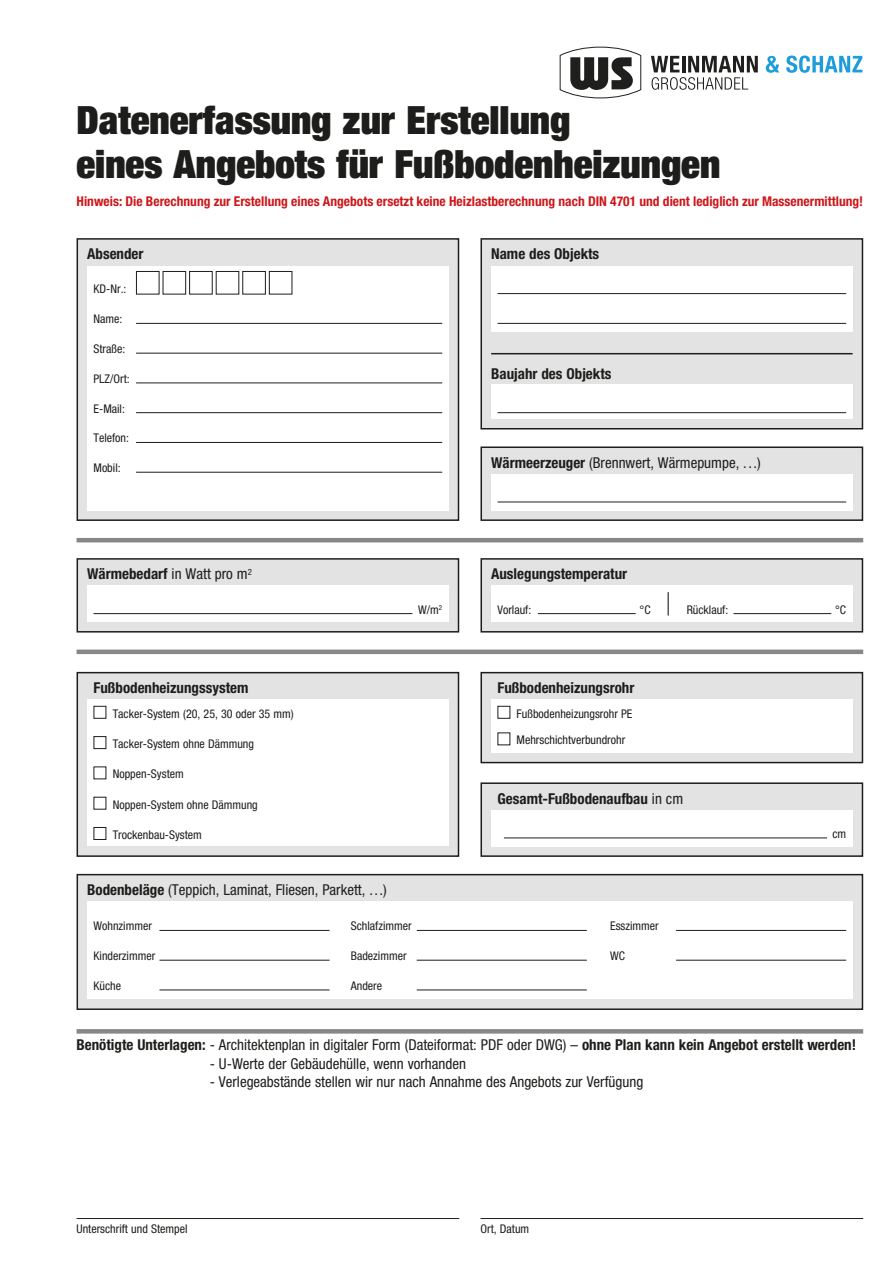
<style>
.page{position:relative;width:893px;height:1263px;background:#fff}
.page>*{position:absolute;margin:0;border:0;box-sizing:border-box;transform-origin:0 0}
.t1{font:900 condensed 39px/43.5px "Helvetica Neue LT Pro";color:#1d1d1b}
.t2{font:700 condensed 15px "Helvetica Neue LT Pro";color:#1d1d1b}
.t3{font:condensed 15px "Helvetica Neue LT Pro";color:#1d1d1b}
.t4{font:700 condensed 13.5px "Helvetica Neue LT Pro";color:#cd171a}
.t5{font:condensed 12px "Helvetica Neue LT Pro";color:#1d1d1b}
.s1{font-weight:400}
.s2{font-weight:700}
</style>
<div class="page">
<div style="left:77px;top:239px;width:381px;height:281px;background:#e3e3e3"></div>
<div style="left:77px;top:238px;width:382px;height:283px;border:2px solid #1d1d1b"></div>
<div style="left:87px;top:266px;width:362px;height:244px;background:#fff"></div>
<hr style="left:136px;top:323px;width:306px;height:1px;background:#1d1d1b">
<hr style="left:77px;top:1218px;width:382px;height:1px;background:#1d1d1b">
<hr style="left:480px;top:1218px;width:383px;height:1px;background:#1d1d1b">
<hr style="left:77px;top:538px;width:786px;height:4px;background:#878787">
<div style="left:481px;top:239px;width:381px;height:190px;background:#e3e3e3"></div>
<div style="left:480px;top:238px;width:383px;height:191px;border:2px solid #1d1d1b"></div>
<div style="left:491px;top:266px;width:362px;height:66px;background:#fff"></div>
<hr style="left:497px;top:293px;width:349px;height:1px;background:#1d1d1b">
<hr style="left:497px;top:323px;width:349px;height:1px;background:#1d1d1b">
<div style="left:481px;top:447px;width:381px;height:73px;background:#e3e3e3"></div>
<div style="left:480px;top:446px;width:383px;height:75px;border:2px solid #1d1d1b"></div>
<div style="left:491px;top:474px;width:362px;height:36px;background:#fff"></div>
<hr style="left:497px;top:502px;width:349px;height:1px;background:#1d1d1b">
<div style="left:77px;top:559px;width:381px;height:73px;background:#e3e3e3"></div>
<div style="left:77px;top:558px;width:382px;height:74px;border:2px solid #1d1d1b"></div>
<div style="left:87px;top:586px;width:362px;height:36px;background:#fff"></div>
<div style="left:481px;top:559px;width:381px;height:73px;background:#e3e3e3"></div>
<div style="left:480px;top:558px;width:383px;height:74px;border:2px solid #1d1d1b"></div>
<div style="left:491px;top:586px;width:362px;height:36px;background:#fff"></div>
<svg style="left:668px;top:592px;width:1px;height:23px"></svg>
<hr style="left:733px;top:613px;width:98px;height:1px;background:#1d1d1b">
<hr style="left:538px;top:613px;width:98px;height:1px;background:#1d1d1b">
<hr style="left:94px;top:613px;width:318px;height:1px;background:#1d1d1b">
<div style="left:77px;top:673px;width:381px;height:183px;background:#e3e3e3"></div>
<div style="left:77px;top:672px;width:382px;height:185px;border:2px solid #1d1d1b"></div>
<div style="left:87px;top:699px;width:362px;height:147px;background:#fff"></div>
<div style="left:77px;top:649px;width:786px;height:5px;background:#878787"></div>
<div style="left:94px;top:706px;width:12px;height:13px;border:1px solid #1d1d1b"></div>
<div style="left:94px;top:736px;width:12px;height:13px;border:1px solid #1d1d1b"></div>
<div style="left:94px;top:827px;width:12px;height:13px;border:1px solid #1d1d1b"></div>
<div style="left:481px;top:673px;width:381px;height:89px;background:#e3e3e3"></div>
<div style="left:480px;top:672px;width:383px;height:91px;border:2px solid #1d1d1b"></div>
<div style="left:491px;top:699px;width:362px;height:54px;background:#fff"></div>
<div style="left:497px;top:706px;width:13px;height:13px;border:1px solid #1d1d1b"></div>
<hr style="left:77px;top:1029px;width:786px;height:4px;background:#878787">
<div style="left:77px;top:875px;width:785px;height:134px;background:#e3e3e3"></div>
<div style="left:77px;top:874px;width:786px;height:136px;border:2px solid #1d1d1b"></div>
<div style="left:87px;top:901px;width:766px;height:98px;background:#fff"></div>
<div style="left:491px;top:385px;width:362px;height:34px;background:#fff"></div>
<hr style="left:497px;top:412px;width:349px;height:1px;background:#1d1d1b">
<hr style="left:491px;top:353px;width:362px;height:1px;background:#1d1d1b">
<hr style="left:136px;top:353px;width:306px;height:1px;background:#1d1d1b">
<hr style="left:136px;top:383px;width:306px;height:1px;background:#1d1d1b">
<hr style="left:136px;top:412px;width:306px;height:1px;background:#1d1d1b">
<hr style="left:136px;top:442px;width:306px;height:1px;background:#1d1d1b">
<hr style="left:136px;top:472px;width:306px;height:1px;background:#1d1d1b">
<div style="left:481px;top:783px;width:381px;height:73px;background:#e3e3e3"></div>
<div style="left:480px;top:782px;width:383px;height:75px;border:2px solid #1d1d1b"></div>
<div style="left:491px;top:810px;width:362px;height:36px;background:#fff"></div>
<hr style="left:504px;top:838px;width:323px;height:1px;background:#1d1d1b">
<div style="left:136px;top:271px;width:23px;height:23px;border:1px solid #1d1d1b"></div>
<div style="left:163px;top:271px;width:23px;height:23px;border:1px solid #1d1d1b"></div>
<div style="left:189px;top:271px;width:24px;height:23px;border:1px solid #1d1d1b"></div>
<div style="left:242px;top:271px;width:24px;height:23px;border:1px solid #1d1d1b"></div>
<div style="left:269px;top:271px;width:23px;height:23px;border:1px solid #1d1d1b"></div>
<hr style="left:159px;top:930px;width:171px;height:1px;background:#1d1d1b">
<hr style="left:417px;top:930px;width:170px;height:1px;background:#1d1d1b">
<hr style="left:676px;top:930px;width:170px;height:1px;background:#1d1d1b">
<hr style="left:159px;top:960px;width:171px;height:1px;background:#1d1d1b">
<hr style="left:417px;top:960px;width:170px;height:1px;background:#1d1d1b">
<hr style="left:676px;top:960px;width:170px;height:1px;background:#1d1d1b">
<hr style="left:159px;top:990px;width:171px;height:1px;background:#1d1d1b">
<hr style="left:417px;top:990px;width:170px;height:1px;background:#1d1d1b">
<svg style="left:559px;top:47px;width:82px;height:51px"></svg>
<svg style="left:766px;top:56px;width:13px;height:17px"></svg>
<svg style="left:786px;top:56px;width:76px;height:17px"></svg>
<svg style="left:651px;top:56px;width:107px;height:34px"></svg>
<h1 class="t1" style="left:77px;top:97px;width:645px">Datenerfassung zur Erstellung<br>eines Angebots für Fußbodenheizungen</h1>
<p class="t4" style="left:77px;top:193px;width:788px">Hinweis: Die Berechnung zur Erstellung eines Angebots ersetzt keine Heizlastberechnung nach DIN 4701 und dient lediglich zur Massenermittlung!</p>
<p class="t2" style="left:491px;top:245px;width:110px">Name des Objekts</p>
<p class="t2" style="left:87px;top:245px;width:58px">Absender</p>
<p class="t5" style="left:94px;top:282px;width:34px">KD-Nr.:</p>
<p class="t5" style="left:94px;top:312px;width:30px">Name:</p>
<p class="t5" style="left:94px;top:342px;width:33px">Straße:</p>
<p class="t5" style="left:94px;top:371px;width:38px">PLZ/Ort:</p>
<p class="t5" style="left:94px;top:401px;width:33px">E-Mail:</p>
<p class="t5" style="left:94px;top:431px;width:37px">Telefon:</p>
<p class="t5" style="left:94px;top:461px;width:29px">Mobil:</p>
<p class="t2" style="left:87px;top:565px;width:166px">Wärmebedarf <span class="s1">in Watt pro m</span><sup>2</sup></p>
<p class="t2" style="left:94px;top:679px;width:156px">Fußbodenheizungssystem</p>
<p class="t5" style="left:113px;top:706px;width:183px">Tacker-System (20, 25, 30 oder 35 mm)</p>
<p class="t5" style="left:113px;top:737px;width:143px">Tacker-System ohne Dämmung</p>
<p class="t5" style="left:113px;top:767px;width:73px">Noppen-System</p>
<p class="t5" style="left:113px;top:797px;width:147px">Noppen-System ohne Dämmung</p>
<p class="t5" style="left:113px;top:827px;width:91px">Trockenbau-System</p>
<p class="t3" style="left:87px;top:881px;width:301px"><span class="s2">Bodenbeläge</span> (Teppich, Laminat, Fliesen, Parkett, ...)</p>
<p class="t5" style="left:418px;top:602px;width:26px">W/m<sup>2</sup></p>
<p class="t2" style="left:491px;top:364px;width:122px">Baujahr des Objekts</p>
<p class="t3" style="left:491px;top:454px;width:271px"><span class="s2">Wärmeerzeuger</span> (Brennwert, Wärmepumpe, ...)</p>
<p class="t2" style="left:491px;top:565px;width:138px">Auslegungstemperatur</p>
<p class="t5" style="left:497px;top:602px;width:35px">Vorlauf:</p>
<p class="t5" style="left:640px;top:602px;width:13px">°C</p>
<p class="t5" style="left:687px;top:602px;width:43px">Rücklauf:</p>
<p class="t5" style="left:835px;top:602px;width:13px">°C</p>
<p class="t2" style="left:497px;top:679px;width:138px">Fußbodenheizungsrohr</p>
<p class="t5" style="left:517px;top:706px;width:117px">Fußbodenheizungsrohr PE</p>
<p class="t5" style="left:517px;top:733px;width:110px">Mehrschichtverbundrohr</p>
<p class="t2" style="left:497px;top:789px;width:187px">Gesamt-Fußbodenaufbau <span class="s1">in cm</span></p>
<p class="t5" style="left:832px;top:826px;width:15px">cm</p>
<p class="t5" style="left:94px;top:919px;width:60px">Wohnzimmer</p>
<p class="t5" style="left:351px;top:919px;width:62px">Schlafzimmer</p>
<p class="t5" style="left:610px;top:919px;width:50px">Esszimmer</p>
<p class="t5" style="left:94px;top:949px;width:63px">Kinderzimmer</p>
<p class="t5" style="left:351px;top:949px;width:57px">Badezimmer</p>
<p class="t5" style="left:610px;top:949px;width:16px">WC</p>
<p class="t5" style="left:94px;top:978px;width:29px">Küche</p>
<p class="t5" style="left:351px;top:978px;width:33px">Andere</p>
<p class="t2" style="left:77px;top:1036px;width:781px">Benötigte Unterlagen: <span class="s1">- Architektenplan in digitaler Form (Dateiformat: PDF oder DWG) –</span> ohne Plan kann kein Angebot erstellt werden!</p>
<p class="t3" style="left:210px;top:1054px;width:258px">- U-Werte der Gebäudehülle, wenn vorhanden</p>
<p class="t3" style="left:210px;top:1072px;width:435px">- Verlegeabstände stellen wir nur nach Annahme des Angebots zur Verfügung</p>
<p class="t5" style="left:77px;top:1222px;width:112px">Unterschrift und Stempel</p>
<p class="t5" style="left:480px;top:1222px;width:50px">Ort, Datum</p>
</div>
